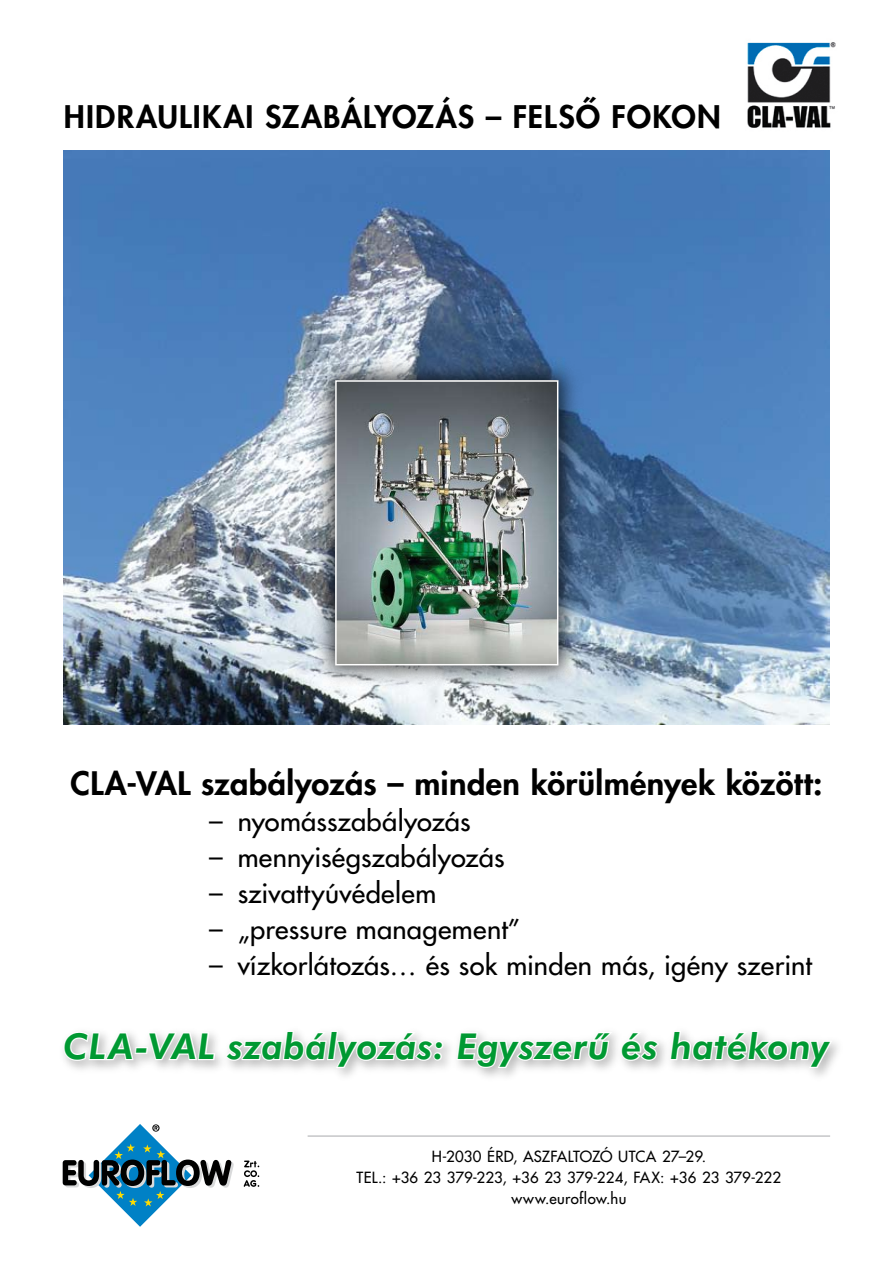
<style>
.page{position:relative;width:893px;height:1263px;background:#fff}
.page>*{position:absolute;margin:0;border:0;box-sizing:border-box;transform-origin:0 0}
.t1{font:italic 35.7px "Futura Hv PFL";letter-spacing:.01em;color:#009932}
.t2{font:800 31.5px "Ps Futura";letter-spacing:.01em;color:#000}
.t3{font:800 30.3px "Ps Futura";letter-spacing:.035em;color:#000}
.t4{font:26.55px "Ps Futura";letter-spacing:.005em;color:#000}
.t5{font:15px/21px "Ps Futura";letter-spacing:.01em;color:#000;text-align:center}
</style>
<div class="page">
<svg style="left:63px;top:1124px;width:171px;height:103px"></svg>
<svg style="left:244px;top:1160px;width:15px;height:27px"></svg>
<hr style="left:308px;top:1135px;width:522px;height:2px;background:#c5c6c8">
<div style="left:56px;top:1024px;width:790px;height:59px;background:#000;opacity:.3"></div>
<svg style="left:62px;top:1024px;width:155px;height:43px"></svg>
<svg style="left:224px;top:1029px;width:220px;height:40px"></svg>
<svg style="left:455px;top:1030px;width:158px;height:39px"></svg>
<svg style="left:620px;top:1030px;width:41px;height:32px"></svg>
<svg style="left:668px;top:1029px;width:166px;height:40px"></svg>
<img style="left:64px;top:151px;width:765px;height:574px">
<div style="left:311px;top:356px;width:272px;height:335px;background:#000;opacity:.75"></div>
<img style="left:338px;top:383px;width:217px;height:279px">
<div style="left:335px;top:380px;width:223px;height:285px;border:2px solid #fff"></div>
<img style="left:747px;top:42px;width:89px;height:86px">
<p class="t3" style="left:64px;top:96px;width:659px">HIDRAULIKAI SZABÁLYOZÁS – FELSÔ FOKON</p>
<p class="t2" style="left:70px;top:762px;width:754px">CLA-VAL szabályozás – minden körülmények között:</p>
<p class="t4" style="left:209px;top:804px;width:263px">– nyomásszabályozás</p>
<p class="t4" style="left:209px;top:840px;width:297px">– mennyiségszabályozás</p>
<p class="t4" style="left:209px;top:876px;width:228px">– szivattyúvédelem</p>
<p class="t4" style="left:209px;top:912px;width:313px">– „pressure management”</p>
<p class="t4" style="left:209px;top:948px;width:604px">– vízkorlátozás… és sok minden más, igény szerint</p>
<h1 class="t1" style="left:63px;top:1024px;width:768px">CLA-VAL szabályozás: Egyszerû és hatékony</h1>
<p class="t5" style="left:357px;top:1146px;width:426px">H-2030 ÉRD, ASZFALTOZÓ UTCA 27–29.<br>TEL.: +36 23 379-223, +36 23 379-224, FAX: +36 23 379-222 www.euroflow.hu</p>
</div>
